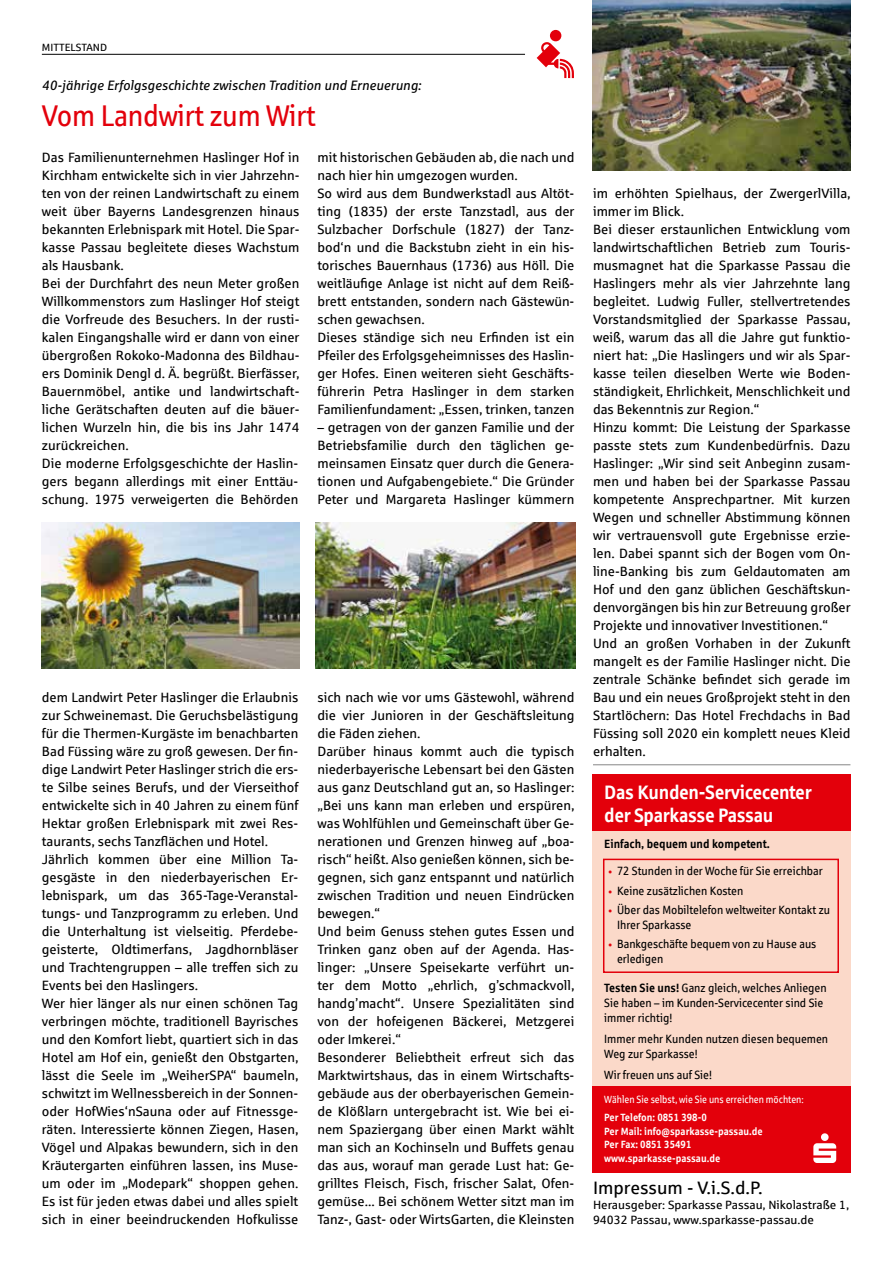
<style>
.page{position:relative;width:893px;height:1263px;background:#fff}
.page>*{position:absolute;margin:0;border:0;box-sizing:border-box;transform-origin:0 0}
.t1{font:30px "Sparkasse Rg";letter-spacing:-.01em;color:#e3000b;scale:.9 1}
.t2{font:700 19.5px/23.4px "Sparkasse Rg";letter-spacing:-.02em;color:#fff;scale:.9 1}
.t3{font:18px "Sparkasse Rg";color:#000}
.t4{font:13.5px/18px "Sparkasse Rg";color:#000}
.t5{font:italic 13.5px "Sparkasse Rg";color:#000}
.t6{font:12px/15px "Sparkasse Rg";color:#000;scale:.9 1}
.t7{font:12px/15px "Sparkasse Rg";color:#000}
.t8{font:700 12px "Sparkasse Rg";color:#000;scale:.9 1}
.t9{font:700 10.5px/13.5px "Sparkasse Rg";color:#fff;scale:.9 1}
.t10{font:10.5px "Sparkasse Rg";color:#fff;scale:.86 1}
.t11{font:10.5px "Sparkasse Rg";color:#000}
.s1{font-size:9px;color:#e3000b}
.s2{font-weight:700}
</style>
<div class="page">
<div style="left:592px;top:774px;width:258px;height:398px;background:#e3000b"></div>
<div style="left:592px;top:831px;width:258px;height:255px;background:#fbd9c9"></div>
<svg style="left:813px;top:1133px;width:23px;height:30px"></svg>
<div style="left:603px;top:859px;width:236px;height:114px;border:2px solid #e3000b"></div>
<hr style="left:593px;top:764px;width:257px;height:1px;background:#868786">
<hr style="left:42px;top:54px;width:483px;height:1px;background:#000">
<div style="left:550px;top:30px;width:11px;height:11px;background:#e3000b;border-radius:50%"></div>
<svg style="left:537px;top:42px;width:37px;height:36px"></svg>
<img style="left:42px;top:522px;width:257px;height:146px">
<img style="left:592px;top:0;width:258px;height:171px">
<img style="left:315px;top:522px;width:260px;height:146px">
<p class="t11" style="left:42px;top:41px;width:67px">MITTELSTAND</p>
<p class="t5" style="left:42px;top:77px;width:381px">40-jährige Erfolgsgeschichte zwischen Tradition und Erneuerung:</p>
<h1 class="t1" style="left:42px;top:97px;width:306px">Vom Landwirt zum Wirt</h1>
<p class="t4" style="left:42px;top:148px;width:259px">Das Familienunternehmen Haslinger Hof in Kirchham entwickelte sich in vier Jahrzehn&shy;ten von der reinen Landwirtschaft zu einem weit über Bayerns Landesgrenzen hinaus bekannten Erlebnispark mit Hotel. Die Spar&shy;kasse Passau begleitete dieses Wachstum als Hausbank.<br>Bei der Durchfahrt des neun Meter großen Willkommenstors zum Haslinger Hof steigt die Vorfreude des Besuchers. In der rusti&shy;kalen Eingangshalle wird er dann von einer übergroßen Rokoko-Madonna des Bildhau&shy;ers Dominik Dengl d. Ä. begrüßt. Bierfässer, Bauernmöbel, antike und landwirtschaft&shy;liche Gerätschaften deuten auf die bäuer&shy;lichen Wurzeln hin, die bis ins Jahr 1474 zurückreichen.<br>Die moderne Erfolgsgeschichte der Haslin&shy;gers begann allerdings mit einer Enttäu&shy;schung. 1975 verweigerten die Behörden</p>
<p class="t4" style="left:317px;top:148px;width:259px">mit historischen Gebäuden ab, die nach und nach hier hin umgezogen wurden.<br>So wird aus dem Bundwerkstadl aus Altöt&shy;ting (1835) der erste Tanzstadl, aus der Sulzbacher Dorfschule (1827) der Tanz&shy;bod‘n und die Backstubn zieht in ein his&shy;torisches Bauernhaus (1736) aus Höll. Die weitläufige Anlage ist nicht auf dem Reiß&shy;brett entstanden, sondern nach Gästewün&shy;schen gewachsen.<br>Dieses ständige sich neu Erfinden ist ein Pfeiler des Erfolgsgeheimnisses des Haslin&shy;ger Hofes. Einen weiteren sieht Geschäfts&shy;führerin Petra Haslinger in dem starken Familienfundament: „Essen, trinken, tanzen</p>
<p class="t4" style="left:317px;top:418px;width:259px;text-align:justify">– getragen von der ganzen Familie und der Betriebsfamilie durch den täglichen ge&shy;meinsamen Einsatz quer durch die Genera&shy;tionen und Aufgabengebiete.“ Die Gründer Peter und Margareta Haslinger kümmern</p>
<p class="t4" style="left:42px;top:688px;width:258px">dem Landwirt Peter Haslinger die Erlaubnis zur Schweinemast. Die Geruchsbelästigung für die Thermen-Kurgäste im benachbarten Bad Füssing wäre zu groß gewesen. Der fin&shy;dige Landwirt Peter Haslinger strich die ers&shy;te Silbe seines Berufs, und der Vierseithof entwickelte sich in 40 Jahren zu einem fünf Hektar großen Erlebnispark mit zwei Res&shy;taurants, sechs Tanzflächen und Hotel.<br>Jährlich kommen über eine Million Ta&shy;gesgäste in den niederbayerischen Er&shy;lebnispark, um das 365-Tage-Veranstal&shy;tungs- und Tanzprogramm zu erleben. Und die Unterhaltung ist vielseitig. Pferdebe&shy;geisterte, Oldtimerfans, Jagdhornbläser und Trachtengruppen – alle treffen sich zu Events bei den Haslingers.<br>Wer hier länger als nur einen schönen Tag verbringen möchte, traditionell Bayrisches und den Komfort liebt, quartiert sich in das Hotel am Hof ein, genießt den Obstgarten, lässt die Seele im „WeiherSPA“ baumeln, schwitzt im Wellnessbereich in der Sonnen&shy;oder HofWies‘nSauna oder auf Fitnessge&shy;räten. Interessierte können Ziegen, Hasen, Vögel und Alpakas bewundern, sich in den Kräutergarten einführen lassen, ins Muse&shy;um oder im „Modepark“ shoppen gehen.<br>Es ist für jeden etwas dabei und alles spielt sich in einer beeindruckenden Hofkulisse</p>
<p class="t4" style="left:317px;top:688px;width:258px">sich nach wie vor ums Gästewohl, während die vier Junioren in der Geschäftsleitung die Fäden ziehen.<br>Darüber hinaus kommt auch die typisch niederbayerische Lebensart bei den Gästen aus ganz Deutschland gut an, so Haslinger: „Bei uns kann man erleben und erspüren, was Wohlfühlen und Gemeinschaft über Ge&shy;nerationen und Grenzen hinweg auf „boa&shy;risch“ heißt. Also genießen können, sich be&shy;gegnen, sich ganz entspannt und natürlich zwischen Tradition und neuen Eindrücken bewegen.“<br>Und beim Genuss stehen gutes Essen und Trinken ganz oben auf der Agenda. Has&shy;linger: „Unsere Speisekarte verführt un&shy;ter dem Motto „ehrlich, g’schmackvoll, handg’macht“. Unsere Spezialitäten sind von der hofeigenen Bäckerei, Metzgerei oder Imkerei.“<br>Besonderer Beliebtheit erfreut sich das Marktwirtshaus, das in einem Wirtschafts&shy;gebäude aus der oberbayerischen Gemein&shy;de Klößlarn untergebracht ist. Wie bei ei&shy;nem Spaziergang über einen Markt wählt man sich an Kochinseln und Buffets genau das aus, worauf man gerade Lust hat: Ge&shy;grilltes Fleisch, Fisch, frischer Salat, Ofen&shy;gemüse... Bei schönem Wetter sitzt man im Tanz-, Gast- oder WirtsGarten, die Kleinsten</p>
<p class="t4" style="left:593px;top:184px;width:259px">im erhöhten Spielhaus, der ZwergerlVilla, immer im Blick.<br>Bei dieser erstaunlichen Entwicklung vom landwirtschaftlichen Betrieb zum Touris&shy;musmagnet hat die Sparkasse Passau die Haslingers mehr als vier Jahrzehnte lang begleitet. Ludwig Fuller, stellvertretendes Vorstandsmitglied der Sparkasse Passau, weiß, warum das all die Jahre gut funktio&shy;niert hat: „Die Haslingers und wir als Spar&shy;kasse teilen dieselben Werte wie Boden&shy;ständigkeit, Ehrlichkeit, Menschlichkeit und das Bekenntnis zur Region.“<br>Hinzu kommt: Die Leistung der Sparkasse passte stets zum Kundenbedürfnis. Dazu Haslinger: „Wir sind seit Anbeginn zusam&shy;men und haben bei der Sparkasse Passau kompetente Ansprechpartner. Mit kurzen Wegen und schneller Abstimmung können wir vertrauensvoll gute Ergebnisse erzie&shy;len. Dabei spannt sich der Bogen vom On&shy;line-Banking bis zum Geldautomaten am Hof und den ganz üblichen Geschäftskun&shy;denvorgängen bis hin zur Betreuung großer Projekte und innovativer Investitionen.“ Und an großen Vorhaben in der Zukunft mangelt es der Familie Haslinger nicht. Die zentrale Schänke befindet sich gerade im Bau und ein neues Großprojekt steht in den Startlöchern: Das Hotel Frechdachs in Bad Füssing soll 2020 ein komplett neues Kleid erhalten.</p>
<h2 class="t2" style="left:604px;top:779px;width:232px">Das Kunden-Servicecenter der Sparkasse Passau</h2>
<p class="t8" style="left:604px;top:836px;width:186px">Einfach, bequem und kompetent.</p>
<p class="t6" style="left:608px;top:863px;width:240px"><span class="s1">•</span> 72 Stunden in der Woche für Sie erreichbar</p>
<p class="t6" style="left:608px;top:882px;width:151px"><span class="s1">•</span> Keine zusätzlichen Kosten</p>
<p class="t6" style="left:617px;top:902px;width:238px;text-indent:-9px"><span class="s1">•</span> Über das Mobiltelefon weltweiter Kontakt zu<br>Ihrer Sparkasse</p>
<p class="t6" style="left:617px;top:936px;width:223px;text-indent:-9px"><span class="s1">•</span> Bankgeschäfte bequem von zu Hause aus erledigen</p>
<p class="t6" style="left:604px;top:979px;width:249px"><span class="s2">Testen Sie uns!</span> Ganz gleich, welches Anliegen<br>Sie haben – im Kunden-Servicecenter sind Sie immer richtig!</p>
<p class="t6" style="left:604px;top:1030px;width:250px">Immer mehr Kunden nutzen diesen bequemen<br>Weg zur Sparkasse!</p>
<p class="t6" style="left:604px;top:1066px;width:121px">Wir freuen uns auf Sie!</p>
<p class="t10" style="left:604px;top:1093px;width:233px">Wählen Sie selbst, wie Sie uns erreichen möchten:</p>
<p class="t9" style="left:604px;top:1110px;width:178px">Per Telefon: 0851 398-0<br>Per Mail: info@sparkasse-passau.de<br>Per Fax: 0851 35491 www.sparkasse-passau.de</p>
<h3 class="t3" style="left:593px;top:1176px;width:171px">Impressum - V.i.S.d.P.</h3>
<p class="t7" style="left:593px;top:1197px;width:258px">Herausgeber: Sparkasse Passau, Nikolastraße 1,<br>94032 Passau, www.sparkasse-passau.de</p>
</div>
